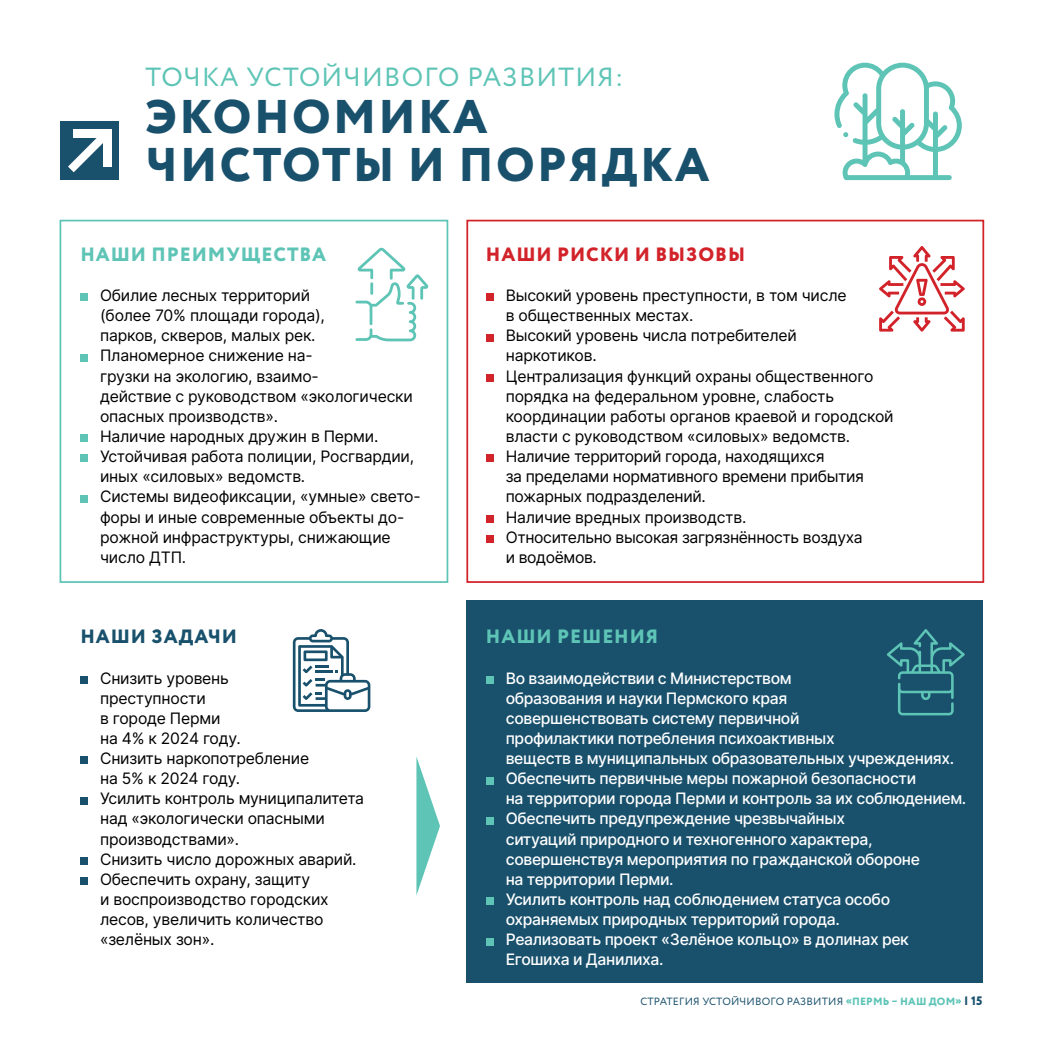
<style>
.page{position:relative;width:1042px;height:1042px;background:#fff}
.page>*{position:absolute;margin:0;border:0;box-sizing:border-box;transform-origin:0 0}
.t1{font:800 47.25px/47.2px "Circe";letter-spacing:.05em;color:#19516d}
.t2{font:26.25px "Circe";letter-spacing:.05em;color:#5ec4b6}
.t3{font:800 19.25px "Circe";letter-spacing:.05em;color:#5ec4b6}
.t4{font:800 19.25px "Circe";letter-spacing:.05em;color:#d2232a}
.t5{font:800 19.25px "Circe";letter-spacing:.05em;color:#19516d}
.t6{font:15.75px/20.1px "Inter";letter-spacing:-.015em;color:#000}
.t7{font:500 15.75px/20.1px "Inter";letter-spacing:-.025em;color:#fff}
.t8{font:10.5px "Circe";letter-spacing:.02em;color:#19516d}
.s1{font-weight:800;color:#5ec4b6}
.s2{font-weight:800;font-size:12.25px}
</style>
<div class="page">
<div style="left:60px;top:220px;width:388px;height:363px;border:2px solid #5ec4b6"></div>
<svg style="left:355px;top:247px;width:73px;height:94px"></svg>
<div style="left:466px;top:220px;width:518px;height:363px;border:2px solid #d2232a"></div>
<div style="left:466px;top:600px;width:517px;height:382px;background:#19516d"></div>
<div style="left:486px;top:676px;width:7px;height:7px;background:#5ec4b6"></div>
<div style="left:486px;top:777px;width:7px;height:7px;background:#5ec4b6"></div>
<div style="left:486px;top:817px;width:7px;height:7px;background:#5ec4b6"></div>
<div style="left:486px;top:897px;width:7px;height:8px;background:#5ec4b6"></div>
<div style="left:486px;top:938px;width:7px;height:7px;background:#5ec4b6"></div>
<div style="left:60px;top:122px;width:59px;height:58px;background:#19516d"></div>
<div style="left:74px;top:129px;width:37px;height:8px;background:#fff"></div>
<div style="left:103px;top:129px;width:8px;height:38px;background:#fff"></div>
<svg style="left:68px;top:130px;width:35px;height:42px"></svg>
<div style="left:80px;top:294px;width:8px;height:7px;background:#5ec4b6"></div>
<div style="left:80px;top:354px;width:8px;height:7px;background:#5ec4b6"></div>
<div style="left:80px;top:434px;width:8px;height:8px;background:#5ec4b6"></div>
<div style="left:80px;top:455px;width:8px;height:7px;background:#5ec4b6"></div>
<div style="left:80px;top:495px;width:8px;height:7px;background:#5ec4b6"></div>
<div style="left:486px;top:294px;width:7px;height:7px;background:#d2232a"></div>
<div style="left:486px;top:334px;width:7px;height:7px;background:#d2232a"></div>
<div style="left:486px;top:374px;width:7px;height:8px;background:#d2232a"></div>
<div style="left:486px;top:455px;width:7px;height:7px;background:#d2232a"></div>
<div style="left:486px;top:515px;width:7px;height:7px;background:#d2232a"></div>
<div style="left:486px;top:535px;width:7px;height:8px;background:#d2232a"></div>
<div style="left:80px;top:676px;width:8px;height:7px;background:#19516d"></div>
<div style="left:80px;top:756px;width:8px;height:8px;background:#19516d"></div>
<div style="left:80px;top:797px;width:8px;height:7px;background:#19516d"></div>
<div style="left:80px;top:857px;width:8px;height:8px;background:#19516d"></div>
<div style="left:80px;top:877px;width:8px;height:8px;background:#19516d"></div>
<svg style="left:879px;top:246px;width:85px;height:86px"></svg>
<svg style="left:293px;top:629px;width:77px;height:83px"></svg>
<svg style="left:416px;top:757px;width:24px;height:138px"></svg>
<svg style="left:887px;top:629px;width:77px;height:86px"></svg>
<svg style="left:834px;top:63px;width:128px;height:117px"></svg>
<h2 class="t2" style="left:146px;top:60px;width:479px">ТОЧКА УСТОЙЧИВОГО РАЗВИТИЯ:</h2>
<h1 class="t1" style="left:146px;top:96px;width:565px">ЭКОНОМИКА<br>ЧИСТОТЫ И ПОРЯДКА</h1>
<p class="t3" style="left:80px;top:241px;width:247px">НАШИ ПРЕИМУЩЕСТВА</p>
<p class="t6" style="left:100px;top:285px;width:322px">Обилие лесных территорий<br>(более 70% площади города),<br>парков, скверов, малых рек.<br>Планомерное снижение на-<br>грузки на экологию, взаимо-<br>действие с руководством «экологически опасных производств».<br>Наличие народных дружин в Перми.<br>Устойчивая работа полиции, Росгвардии, иных «силовых» ведомств.<br>Системы видеофиксации, «умные» свето&shy;форы и иные современные объекты до&shy;рожной инфраструктуры, снижающие число ДТП.</p>
<p class="t5" style="left:80px;top:624px;width:158px">НАШИ ЗАДАЧИ</p>
<p class="t6" style="left:100px;top:667px;width:265px">Снизить уровень<br>преступности<br>в городе Перми<br>на 4% к 2024 году.<br>Снизить наркопотребление<br>на 5% к 2024 году.<br>Усилить контроль муниципалитета над «экологически опасными производствами».<br>Снизить число дорожных аварий.<br>Обеспечить охрану, защиту<br>и воспроизводство городских лесов, увеличить количество «зелёных зон».</p>
<p class="t4" style="left:486px;top:241px;width:261px">НАШИ РИСКИ И ВЫЗОВЫ</p>
<p class="t6" style="left:506px;top:285px;width:389px">Высокий уровень преступности, в том числе<br>в общественных местах.<br>Высокий уровень числа потребителей<br>наркотиков.<br>Централизация функций охраны общественного порядка на федеральном уровне, слабость координации работы органов краевой и городской власти с руководством «силовых» ведомств.<br>Наличие территорий города, находящихся<br>за пределами нормативного времени прибытия пожарных подразделений.<br>Наличие вредных производств.<br>Относительно высокая загрязнённость воздуха<br>и водоёмов.</p>
<p class="t3" style="left:486px;top:624px;width:174px">НАШИ РЕШЕНИЯ</p>
<p class="t7" style="left:506px;top:667px;width:462px">Во взаимодействии с Министерством<br>образования и науки Пермского края<br>совершенствовать систему первичной<br>профилактики потребления психоактивных<br>веществ в муниципальных образовательных учреждениях.<br>Обеспечить первичные меры пожарной безопасности<br>на территории города Перми и контроль за их соблюдением.<br>Обеспечить предупреждение чрезвычайных<br>ситуаций природного и техногенного характера, совершенствуя мероприятия по гражданской обороне<br>на территории Перми.<br>Усилить контроль над соблюдением статуса особо охраняемых природных территорий города.<br>Реализовать проект «Зелёное кольцо» в долинах рек Егошиха и Данилиха.</p>
<p class="t8" style="left:640px;top:994px;width:343px">СТРАТЕГИЯ УСТОЙЧИВОГО РАЗВИТИЯ <span class="s1">«ПЕРМЬ – НАШ ДОМ»</span> <span class="s2">| 15</span></p>
</div>
